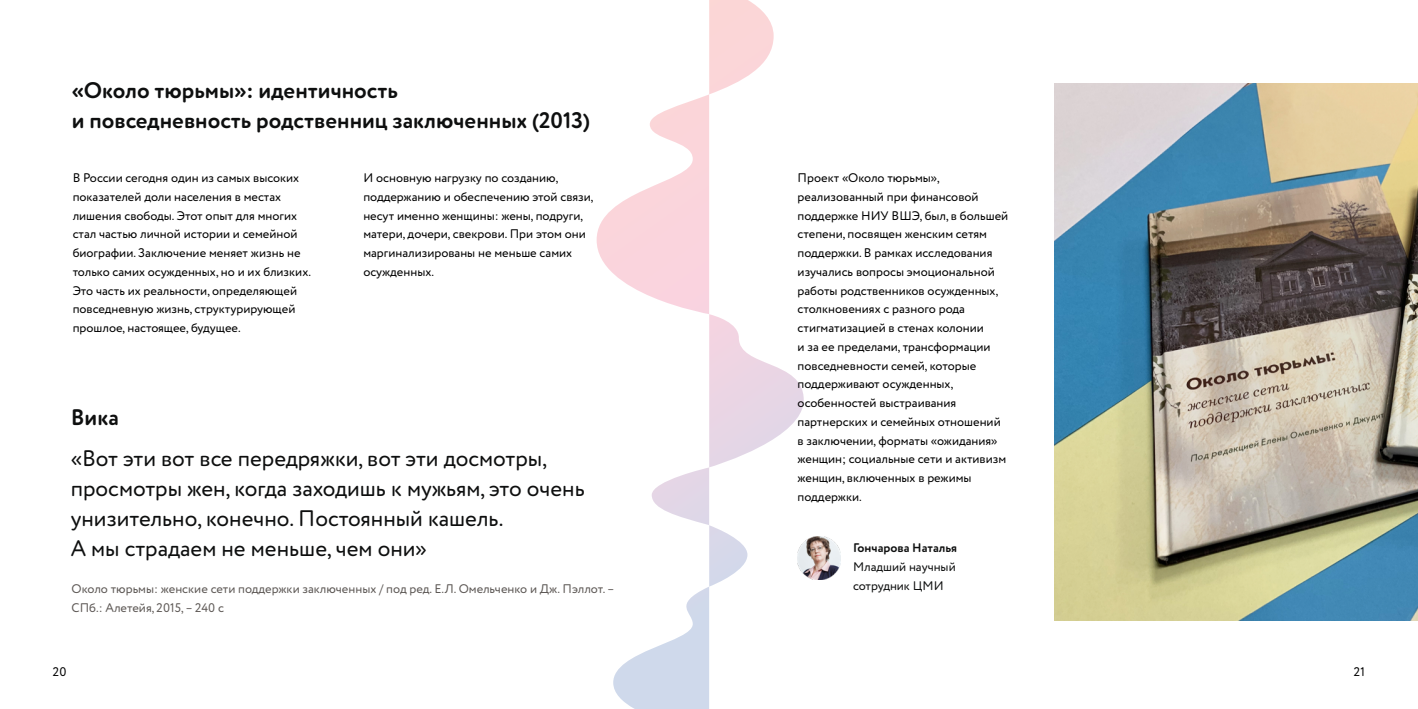
<style>
.page{position:relative;width:1418px;height:709px;background:#fff}
.page>*{position:absolute;margin:0;border:0;box-sizing:border-box;transform-origin:0 0}
.t1{font:22.5px/30px "Circe Rounded";color:#0e0f0f}
.t2{font:700 22.5px/30px "Circe Rounded Alt";color:#0e0f0f}
.t3{font:12.5px/18.8px "Circe Rounded";color:#000}
.t4{font:12.5px/18.8px "Circe Rounded";color:#5e5956}
.t5{font:12.5px/18.8px "Circe Rounded";color:#0e0f0f}
.t6{font:700 12.5px "Circe Rounded Alt";color:#0e0f0f}
</style>
<div class="page">
<svg style="left:596px;top:0;width:207px;height:709px"></svg>
<img style="left:797px;top:537px;width:43px;height:42px">
<img style="left:1054px;top:84px;width:363px;height:536px">
<h1 class="t2" style="left:72px;top:76px;width:520px">«Около тюрьмы»: идентичность<br>и повседневность родственниц заключенных (2013)</h1>
<p class="t3" style="left:73px;top:169px;width:240px">В России сегодня один из самых высоких показателей доли населения в местах лишения свободы. Этот опыт для многих стал частью личной истории и семейной биографии. Заключение меняет жизнь не только самих осужденных, но и их близких.<br>Это часть их реальности, определяющей повседневную жизнь, структурирующей прошлое, настоящее, будущее.</p>
<p class="t3" style="left:363px;top:169px;width:232px">И основную нагрузку по созданию, поддержанию и обеспечению этой связи, несут именно женщины: жены, подруги, матери, дочери, свекрови. При этом они маргинализированы не меньше самих осужденных.</p>
<h1 class="t2" style="left:71px;top:403px;width:50px">Вика</h1>
<h1 class="t1" style="left:71px;top:444px;width:515px">«Вот эти вот все передряжки, вот эти досмотры, просмотры жен, когда заходишь к мужьям, это очень унизительно, конечно. Постоянный кашель.<br>А мы страдаем не меньше, чем они»</h1>
<p class="t4" style="left:72px;top:579px;width:544px">Около тюрьмы: женские сети поддержки заключенных / под ред. Е.Л. Омельченко и Дж. Пэллот. –<br>СПб.: Алетейя, 2015, – 240 с</p>
<p class="t3" style="left:797px;top:169px;width:212px">Проект «Около тюрьмы», реализованный при финансовой поддержке НИУ ВШЭ, был, в большей степени, посвящен женским сетям поддержки. В рамках исследования изучались вопросы эмоциональной работы родственников осужденных, столкновениях с разного рода стигматизацией в стенах колонии<br>и за ее пределами, трансформации повседневности семей, которые поддерживают осужденных, особенностей выстраивания партнерских и семейных отношений в заключении, форматы «ожидания» женщин; социальные сети и активизм женщин, включенных в режимы поддержки.</p>
<p class="t6" style="left:853px;top:540px;width:105px">Гончарова Наталья</p>
<p class="t5" style="left:853px;top:558px;width:104px">Младший научный сотрудник ЦМИ</p>
<p class="t3" style="left:53px;top:663px;width:15px">20</p>
<p class="t3" style="left:1353px;top:663px;width:13px">21</p>
</div>
